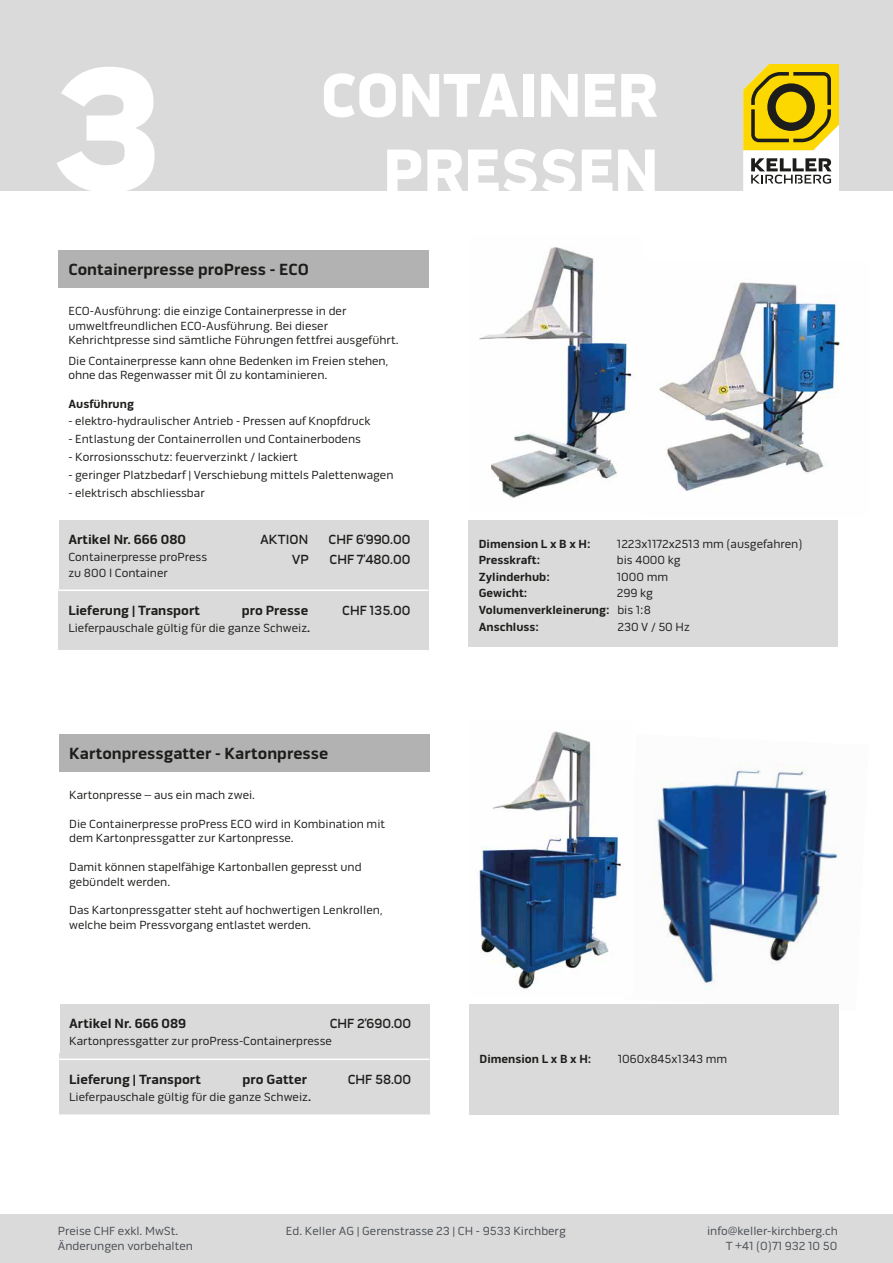
<style>
.page{position:relative;width:893px;height:1263px;background:#fff}
.page>*{position:absolute;margin:0;border:0;box-sizing:border-box;transform-origin:0 0}
.t1{font:900 180px "Pill Gothic 900 mg";color:#fff;scale:.85 1}
.t2{font:900 63px/75.6px "Pill Gothic 900 mg";color:#fff;text-align:right;scale:.85 1}
.t3{font:700 16.5px "Pill Gothic 600 mg";color:#1d1d1b}
.t4{font:700 13.65px "Pill Gothic 600 mg";color:#1d1d1b}
.t5{font:500 13.5px "Pill Gothic 900 mg";color:#1d1d1b;scale:.85 1}
.t6{font:700 13.5px "Pill Gothic 600 mg";color:#1d1d1b}
.t7{font:12px/14.4px "Pill Gothic 600 mg";color:#1d1d1b}
.t8{font:12px "Pill Gothic 600 mg";color:#484d52}
.t9{font:700 12px/16.5px "Pill Gothic 600 mg";color:#1d1d1b}
.s1{font-weight:700}
.s2{font-weight:400}
</style>
<div class="page">
<img style="left:653px;top:766px;width:185px;height:223px">
<div style="left:58px;top:250px;width:371px;height:38px;background:#b3b2b2"></div>
<div style="left:0;top:0;width:893px;height:190px;background:#dadada"></div>
<svg style="left:743px;top:64px;width:96px;height:126px;background:#c9b752"></svg>
<div style="left:58px;top:589px;width:371px;height:62px;background:#dadada"></div>
<div style="left:59px;top:520px;width:370px;height:69px;background:#dadada"></div>
<hr style="left:58px;top:650px;width:371px;height:1px;background:#fff">
<hr style="left:58px;top:589px;width:371px;height:2px;background:#fff">
<div style="left:468px;top:520px;width:370px;height:127px;background:#dadada"></div>
<div style="left:59px;top:734px;width:370px;height:38px;background:#b3b2b2"></div>
<div style="left:59px;top:1054px;width:370px;height:61px;background:#dadada"></div>
<div style="left:60px;top:1004px;width:369px;height:55px;background:#dadada"></div>
<hr style="left:59px;top:1114px;width:370px;height:2px;background:#fff">
<hr style="left:59px;top:1058px;width:370px;height:2px;background:#fff">
<div style="left:469px;top:1004px;width:370px;height:111px;background:#dadada"></div>
<img style="left:659px;top:282px;width:181px;height:209px">
<img style="left:479px;top:247px;width:153px;height:251px">
<img style="left:479px;top:731px;width:142px;height:259px">
<div style="left:0;top:1214px;width:893px;height:49px;background:#dadada"></div>
<h1 class="t1" style="left:53px;top:18px;width:128px">3</h1>
<h2 class="t2" style="left:321px;top:59px;width:399px">CONTAINER<br>PRESSEN</h2>
<h3 class="t3" style="left:68px;top:259px;width:242px">Containerpresse proPress - ECO</h3>
<p class="t7" style="left:68px;top:304px;width:332px">ECO-Ausführung: die einzige Containerpresse in der umweltfreundlichen ECO-Ausführung. Bei dieser<br>Kehrichtpresse sind sämtliche Führungen fettfrei ausgeführt.</p>
<p class="t7" style="left:68px;top:354px;width:321px">Die Containerpresse kann ohne Bedenken im Freien stehen, ohne das Regenwasser mit Öl zu kontaminieren.</p>
<p class="t9" style="left:68px;top:396px;width:67px">Ausführung</p>
<p class="t7" style="left:68px;top:414px;width:304px">- elektro-hydraulischer Antrieb - Pressen auf Knopfdruck</p>
<p class="t7" style="left:68px;top:432px;width:294px">- Entlastung der Containerrollen und Containerbodens</p>
<p class="t7" style="left:68px;top:450px;width:231px">- Korrosionsschutz: feuerverzinkt / lackiert</p>
<p class="t7" style="left:68px;top:468px;width:327px">- geringer Platzbedarf | Verschiebung mittels Palettenwagen</p>
<p class="t7" style="left:68px;top:486px;width:138px">- elektrisch abschliessbar</p>
<p class="t5" style="left:260px;top:532px;width:58px">AKTION</p>
<p class="t5" style="left:329px;top:532px;width:98px">CHF 6’990.00</p>
<p class="t6" style="left:68px;top:532px;width:119px">Artikel Nr. 666 080</p>
<p class="t7" style="left:68px;top:549px;width:140px;line-height:16.5px">Containerpresse proPress zu 800 l Container</p>
<p class="t4" style="left:68px;top:602px;width:133px">Lieferung | Transport</p>
<p class="t4" style="left:242px;top:602px;width:68px">pro Presse</p>
<p class="t7" style="left:68px;top:620px;width:243px">Lieferpauschale gültig für die ganze Schweiz<span class="s1">.</span></p>
<p class="t5" style="left:292px;top:551px;width:22px">VP</p>
<p class="t5" style="left:329px;top:551px;width:97px">CHF 7’480.00</p>
<p class="t5" style="left:342px;top:602px;width:82px">CHF 135.00</p>
<h3 class="t3" style="left:69px;top:743px;width:261px">Kartonpressgatter - Kartonpresse</h3>
<p class="t7" style="left:69px;top:788px;width:188px">Kartonpresse – aus ein mach zwei.</p>
<p class="t7" style="left:69px;top:817px;width:318px">Die Containerpresse proPress ECO wird in Kombination mit dem Kartonpressgatter zur Kartonpresse.</p>
<p class="t7" style="left:69px;top:860px;width:294px">Damit können stapelfähige Kartonballen gepresst und gebündelt werden.</p>
<p class="t7" style="left:69px;top:903px;width:315px">Das Kartonpressgatter steht auf hochwertigen Lenkrollen, welche beim Pressvorgang entlastet werden.</p>
<p class="t5" style="left:330px;top:1016px;width:98px">CHF 2’690.00</p>
<p class="t6" style="left:69px;top:1016px;width:119px">Artikel Nr. 666 089</p>
<p class="t7" style="left:69px;top:1034px;width:264px">Kartonpressgatter zur proPress-Containerpresse</p>
<p class="t4" style="left:69px;top:1071px;width:133px">Lieferung | Transport</p>
<p class="t4" style="left:243px;top:1071px;width:66px">pro Gatter</p>
<p class="t7" style="left:69px;top:1089px;width:243px">Lieferpauschale gültig für die ganze Schweiz<span class="s1">.</span></p>
<p class="t5" style="left:348px;top:1071px;width:76px">CHF 58.00</p>
<p class="t9" style="left:479px;top:536px;width:113px">Dimension L x B x H:</p>
<p class="t7" style="left:617px;top:537px;width:187px">1223x1172x2513 mm (ausgefahren)</p>
<p class="t9" style="left:479px;top:552px;width:63px">Presskraft:</p>
<p class="t7" style="left:617px;top:553px;width:65px">bis 4000 kg</p>
<p class="t9" style="left:479px;top:569px;width:73px">Zylinderhub:</p>
<p class="t7" style="left:617px;top:570px;width:53px">1000 mm</p>
<p class="t9" style="left:479px;top:585px;width:50px">Gewicht:</p>
<p class="t9" style="left:479px;top:585px;width:176px;text-indent:138px"><span class="s2">299 kg<br></span>Volumenverkleinerung: <span class="s2">bis 1:8<br></span>Anschluss:</p>
<p class="t7" style="left:617px;top:619px;width:74px">230 V / 50 Hz</p>
<p class="t9" style="left:479px;top:1051px;width:113px">Dimension L x B x H:</p>
<p class="t7" style="left:618px;top:1052px;width:111px">1060x845x1343 mm</p>
<p class="t8" style="left:58px;top:1224px;width:122px">Preise CHF exkl. MwSt.</p>
<p class="t8" style="left:286px;top:1224px;width:281px">Ed. Keller AG | Gerenstrasse 23 | CH - 9533 Kirchberg</p>
<p class="t8" style="left:707px;top:1224px;width:132px">info@keller-kirchberg.ch</p>
<p class="t8" style="left:58px;top:1239px;width:137px">Änderungen vorbehalten</p>
<p class="t8" style="left:726px;top:1239px;width:113px">T +41 (0)71 932 10 50</p>
</div>
